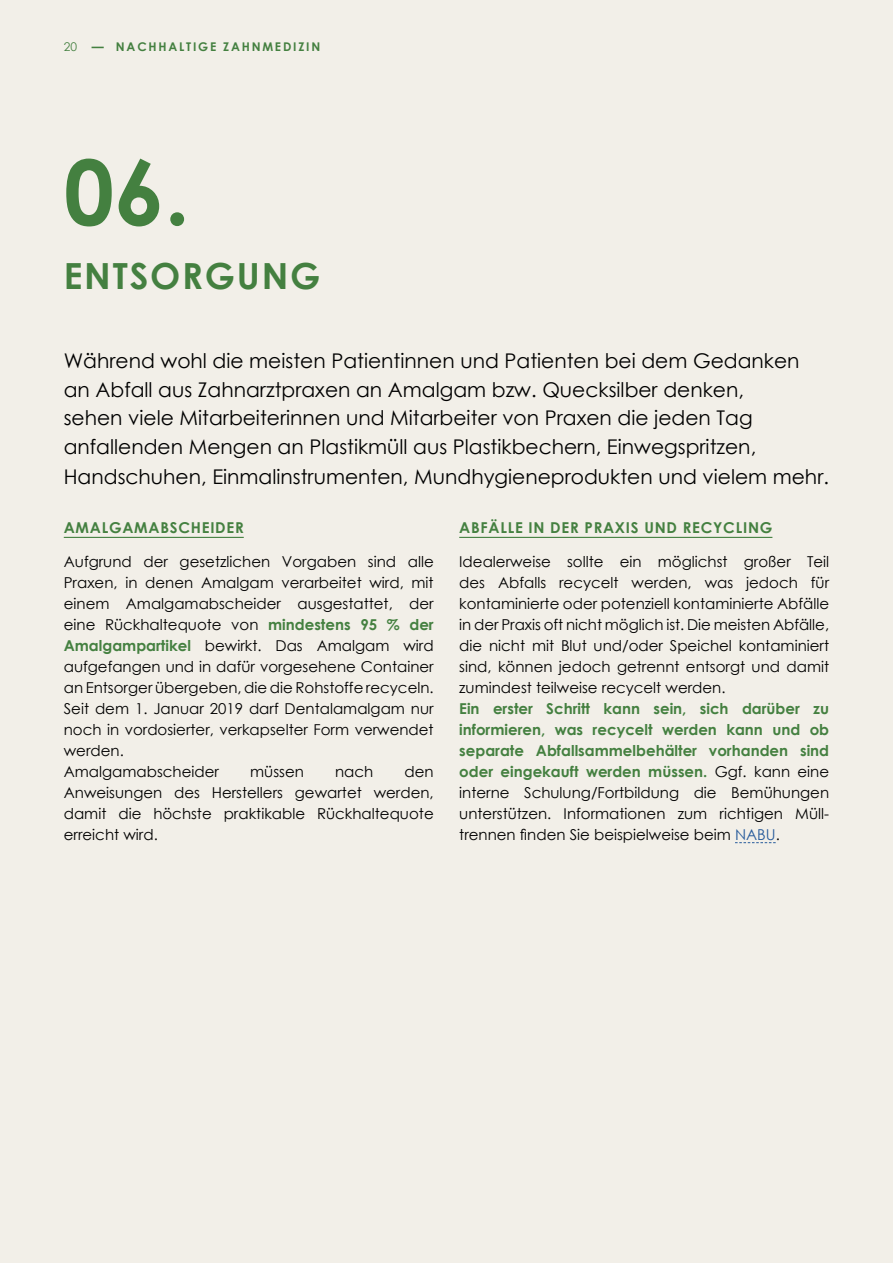
<style>
.page{position:relative;width:893px;height:1263px;background:#f2efe8}
.page>*{position:absolute;margin:0;border:0;box-sizing:border-box;transform-origin:0 0}
.t1{font:700 90px "Century Gothic";color:#448040}
.t2{font:700 36px "Century Gothic";letter-spacing:.05em;color:#448040}
.t3{font:20.25px/28.8px "Century Gothic";color:#000}
.t4{font:15px/21px "Century Gothic";color:#000;text-align:justify}
.t5{font:700 15px/21px "Century Gothic";letter-spacing:.025em;color:#448040;text-align:justify}
.t6{font:700 15px "Century Gothic";letter-spacing:.05em;color:#448040}
.t7{font:700 12px "Century Gothic";letter-spacing:.15em;color:#448040}
.s1{font-weight:400}
.s2{font-weight:700;color:#448040}
.s3{font-weight:400;color:#000}
.s4{font-weight:400;color:#275b9b}
</style>
<div class="page">
<hr style="left:64px;top:537px;width:180px;height:1px;background:#448040">
<hr style="left:459px;top:537px;width:313px;height:1px;background:#448040">
<svg style="left:735px;top:842px;width:41px;height:1px"></svg>
<p class="t7" style="left:64px;top:39px;width:258px"><span class="s1">20</span> — NACHHALTIGE ZAHNMEDIZIN</p>
<h1 class="t1" style="left:64px;top:136px;width:127px">06.</h1>
<h2 class="t2" style="left:64px;top:253px;width:258px">ENTSORGUNG</h2>
<p class="t3" style="left:64px;top:346px;width:767px">Während wohl die meisten Patientinnen und Patienten bei dem Gedanken an Abfall aus Zahnarztpraxen an Amalgam bzw. Quecksilber denken,<br>sehen viele Mitarbeiterinnen und Mitarbeiter von Praxen die jeden Tag anfallenden Mengen an Plastikmüll aus Plastikbechern, Einwegspritzen, Handschuhen, Einmalinstrumenten, Mundhygieneprodukten und vielem mehr.</p>
<p class="t6" style="left:64px;top:518px;width:181px">AMALGAMABSCHEIDER</p>
<p class="t4" style="left:64px;top:550px;width:371px;text-align:left">Aufgrund der gesetzlichen Vorgaben sind alle Praxen, in denen Amalgam verarbeitet wird, mit einem Amalgamabscheider ausgestattet, der eine Rückhaltequote von <span class="s2">mindestens 95 % der Amalgampartikel</span> bewirkt. Das Amalgam wird aufgefangen und in dafür vorgesehene Container an Entsorger übergeben, die die Rohstoffe recyceln.<br>Seit dem 1. Januar 2019 darf Dentalamalgam nur noch in vordosierter, verkapselter Form verwendet werden.<br>Amalgamabscheider</p>
<p class="t6" style="left:459px;top:518px;width:315px">ABFÄLLE IN DER PRAXIS UND RECYCLING</p>
<p class="t4" style="left:459px;top:550px;width:371px">Idealerweise sollte ein möglichst großer Teil des Abfalls recycelt werden, was jedoch für kontaminierte oder potenziell kontaminierte Abfälle in der Praxis oft nicht möglich ist. Die meisten Abfälle, die nicht mit Blut und/oder Speichel kontaminiert sind, können jedoch getrennt entsorgt und damit zumindest teilweise recycelt werden.</p>
<p class="t5" style="left:459px;top:697px;width:371px">Ein erster Schritt kann sein, sich darüber zu informieren, was recycelt werden kann und ob separate Abfallsammelbehälter vorhanden sind oder eingekauft werden müssen. <span class="s3">Ggf. kann eine interne Schulung/Fortbildung die Bemühungen unterstützen. Informationen zum richtigen Müll&shy;trennen finden Sie beispielweise beim</span> <span class="s4">NABU</span><span class="s3">.</span></p>
<p class="t4" style="left:250px;top:760px;width:55px">müssen</p>
<p class="t4" style="left:335px;top:760px;width:40px">nach</p>
<p class="t4" style="left:64px;top:760px;width:371px;text-indent:341px">den Anweisungen des Herstellers gewartet werden, damit die höchste praktikable Rückhaltequote erreicht wird.</p>
</div>
